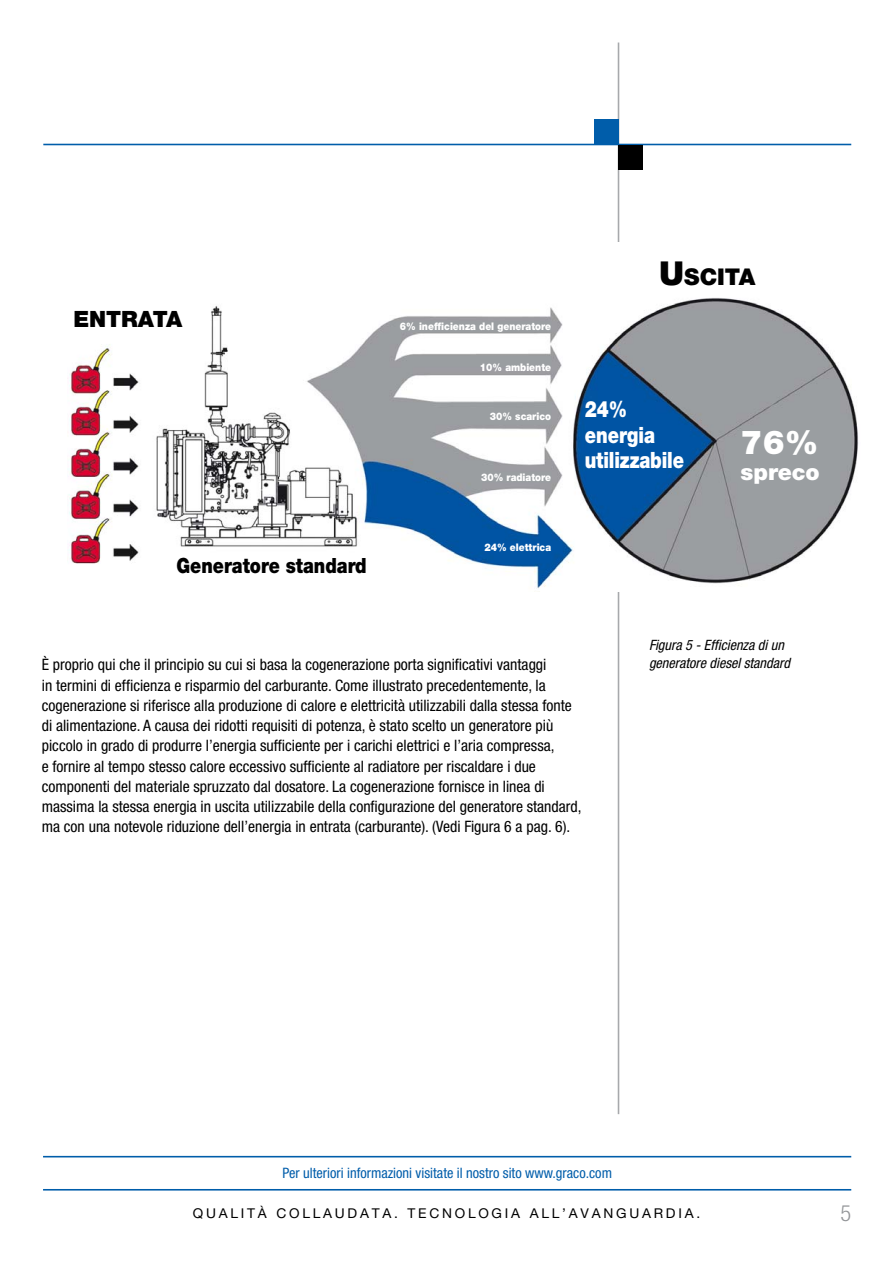
<style>
.page{position:relative;width:893px;height:1263px;background:#fff}
.page>*{position:absolute;margin:0;border:0;box-sizing:border-box;transform-origin:0 0}
.t1{font:900 33px "Helvetica Neue LT Std";color:#fff}
.t2{font:900 23.1px "Helvetica Neue LT Std";color:#000}
.t3{font:900 22.5px/25.5px "Helvetica Neue LT Std";letter-spacing:-.01em;color:#fff;scale:.8 1}
.t4{font:900 22.5px "Helvetica Neue LT Std";color:#000}
.t5{font:900 22.5px "Helvetica Neue LT Std";letter-spacing:-.01em;color:#fff}
.t6{font:300 condensed 22.35px "Helvetica Neue LT Std";color:#939598}
.t7{font:900 21px "Helvetica Neue LT Std";color:#000;scale:.84 1}
.t8{font:condensed 15.75px/20.2px "Helvetica Neue LT Std";color:#000}
.t9{font:condensed 14.4px "Helvetica Neue LT Std";color:#005daa}
.t10{font:italic condensed 14.25px/18px "Helvetica Neue LT Std";color:#000}
.t11{font:13.5px "Helvetica Neue LT Std";letter-spacing:.2em;color:#000}
.t12{font:900 10.5px "Helvetica Neue LT Std";color:#fff;scale:.9 1}
.s1{font-size:33px}
</style>
<div class="page">
<hr style="left:618px;top:43px;width:1px;height:1071px;background:#a7a9ac">
<hr style="left:43px;top:144px;width:808px;height:1px;background:#005daa">
<div style="left:618px;top:145px;width:24px;height:25px;background:#000"></div>
<div style="left:595px;top:119px;width:24px;height:25px;background:#005daa"></div>
<hr style="left:43px;top:1189px;width:808px;height:1px;background:#005daa">
<hr style="left:43px;top:1156px;width:808px;height:1px;background:#005daa">
<img style="left:69px;top:243px;width:790px;height:349px">
<h3 class="t4" style="left:73px;top:310px;width:110px">ENTRATA</h3>
<h3 class="t7" style="left:177px;top:557px;width:228px">Generatore standard</h3>
<p class="t12" style="left:400px;top:322px;width:170px">6% inefficienza del generatore</p>
<p class="t12" style="left:480px;top:364px;width:81px">10% ambiente</p>
<p class="t12" style="left:490px;top:412px;width:70px">30% scarico</p>
<p class="t12" style="left:481px;top:473px;width:79px">30% radiatore</p>
<p class="t12" style="left:484px;top:543px;width:76px">24% elettrica</p>
<h2 class="t2" style="left:659px;top:269px;width:98px"><span class="s1">U</span>SCITA</h2>
<h3 class="t3" style="left:585px;top:399px;width:126px">24% energia utilizzabile</h3>
<h1 class="t1" style="left:741px;top:431px;width:79px">76%</h1>
<h3 class="t5" style="left:741px;top:464px;width:81px">spreco</h3>
<p class="t8" style="left:42px;top:657px;width:541px">È proprio qui che il principio su cui si basa la cogenerazione porta significativi vantaggi<br>in termini di efficienza e risparmio del carburante. Come illustrato precedentemente, la cogenerazione si riferisce alla produzione di calore e elettricità utilizzabili dalla stessa fonte di alimentazione. A causa dei ridotti requisiti di potenza, è stato scelto un generatore più piccolo in grado di produrre l’energia sufficiente per i carichi elettrici e l’aria compressa,<br>e fornire al tempo stesso calore eccessivo sufficiente al radiatore per riscaldare i due componenti del materiale spruzzato dal dosatore. La cogenerazione fornisce in linea di massima la stessa energia in uscita utilizzabile della configurazione del generatore standard, ma con una notevole riduzione dell’energia in entrata (carburante). (Vedi Figura 6 a pag. 6).</p>
<p class="t10" style="left:649px;top:638px;width:142px">Figura 5 - Efficienza di un generatore diesel standard</p>
<p class="t9" style="left:283px;top:1168px;width:331px">Per ulteriori informazioni visitate il nostro sito www.graco.com</p>
<p class="t11" style="left:193px;top:1209px;width:509px">QUALITÀ COLLAUDATA. TECNOLOGIA ALL’AVANGUARDIA.</p>
<h3 class="t6" style="left:840px;top:1205px;width:12px">5</h3>
</div>
